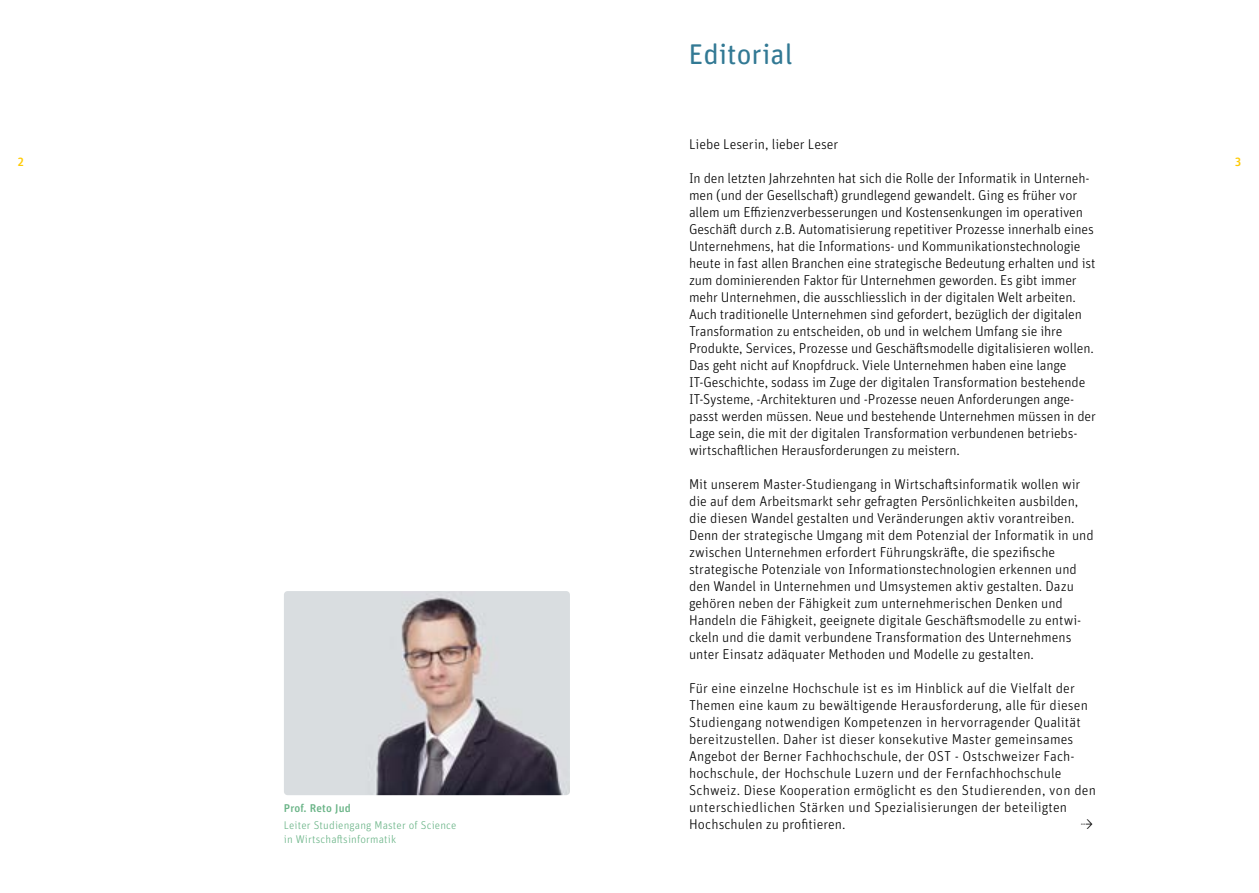
<style>
.page{position:relative;width:1259px;height:893px;background:#fff}
.page>*{position:absolute;margin:0;border:0;box-sizing:border-box;transform-origin:0 0}
.t1{font:28.5px "Unit Rounded Pro";color:#327994}
.t2{font:300 14.25px/17px "Unit Rounded Pro";color:#000}
.t3{font:500 12px "Unit Rounded Pro";color:#ffcb05}
.t4{font:300 11.25px/13.6px "Unit Rounded Pro";letter-spacing:.015em;color:#6ab487}
.t5{font:500 11.25px "Unit Rounded Pro";letter-spacing:.015em;color:#6ab487}
</style>
<div class="page">
<img style="left:284px;top:591px;width:286px;height:204px">
<h1 class="t1" style="left:688px;top:34px;width:106px">Editorial</h1>
<p class="t2" style="left:689px;top:135px;width:151px">Liebe Leserin, lieber Leser</p>
<p class="t2" style="left:689px;top:169px;width:408px">In den letzten Jahrzehnten hat sich die Rolle der Informatik in Unterneh&shy;men (und der Gesellschaft) grundlegend gewandelt. Ging es früher vor allem um Effizienzverbesserungen und Kostensenkungen im operativen Geschäft durch z.B. Automatisierung repetitiver Prozesse innerhalb eines Unternehmens, hat die Informations- und Kommunikationstechnologie heute in fast allen Branchen eine strategische Bedeutung erhalten und ist zum dominierenden Faktor für Unternehmen geworden. Es gibt immer mehr Unternehmen, die ausschliesslich in der digitalen Welt arbeiten.<br>Auch traditionelle Unternehmen sind gefordert, bezüglich der digitalen Transformation zu entscheiden, ob und in welchem Umfang sie ihre Produkte, Services, Prozesse und Geschäftsmodelle digitalisieren wollen.<br>Das geht nicht auf Knopfdruck. Viele Unternehmen haben eine lange IT-Geschichte, sodass im Zuge der digitalen Transformation bestehende IT-Systeme, -Architekturen und -Prozesse neuen Anforderungen ange&shy;passt werden müssen. Neue und bestehende Unternehmen müssen in der Lage sein, die mit der digitalen Transformation verbundenen betriebs&shy;wirtschaftlichen Herausforderungen zu meistern.</p>
<p class="t2" style="left:689px;top:475px;width:406px">Mit unserem Master-Studiengang in Wirtschaftsinformatik wollen wir die auf dem Arbeitsmarkt sehr gefragten Persönlichkeiten ausbilden, die diesen Wandel gestalten und Veränderungen aktiv vorantreiben.<br>Denn der strategische Umgang mit dem Potenzial der Informatik in und zwischen Unternehmen erfordert Führungskräfte, die spezifische strategische Potenziale von Informationstechnologien erkennen und den Wandel in Unternehmen und Umsystemen aktiv gestalten. Dazu gehören neben der Fähigkeit zum unternehmerischen Denken und Handeln die Fähigkeit, geeignete digitale Geschäftsmodelle zu entwi&shy;ckeln und die damit verbundene Transformation des Unternehmens unter Einsatz adäquater Methoden und Modelle zu gestalten.</p>
<p class="t2" style="left:689px;top:680px;width:408px">Für eine einzelne Hochschule ist es im Hinblick auf die Vielfalt der Themen eine kaum zu bewältigende Herausforderung, alle für diesen Studiengang notwendigen Kompetenzen in hervorragender Qualität bereitzustellen. Daher ist dieser konsekutive Master gemeinsames Angebot der Berner Fachhochschule, der OST - Ostschweizer Fach&shy;hochschule, der Hochschule Luzern und der Fernfachhochschule Schweiz. Diese Kooperation ermöglicht es den Studierenden, von den unterschiedlichen Stärken und Spezialisierungen der beteiligten Hochschulen zu profitieren.</p>
<p class="t3" style="left:17px;top:153px;width:8px">2</p>
<p class="t3" style="left:1235px;top:153px;width:8px">3</p>
<p class="t5" style="left:284px;top:800px;width:68px">Prof. Reto Jud</p>
<p class="t4" style="left:284px;top:818px;width:174px">Leiter Studiengang Master of Science in Wirtschaftsinformatik</p>
<p class="t2" style="left:1080px;top:816px;width:14px">→</p>
</div>
